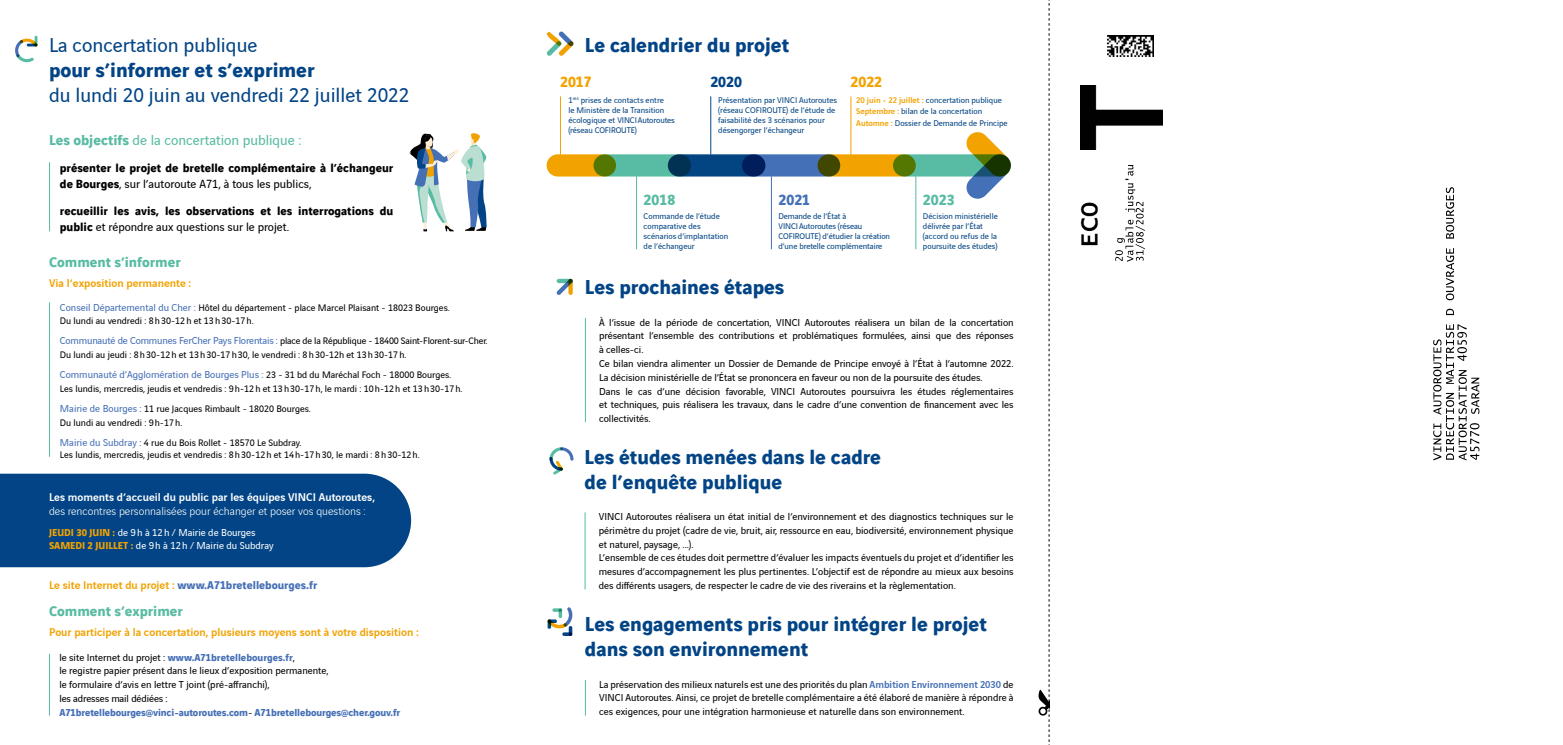
<style>
.page{position:relative;width:1563px;height:745px;background:#fff}
.page>*{position:absolute;margin:0;border:0;box-sizing:border-box;transform-origin:0 0}
.t1{font:700 21.25px/25px "Vinci Sans";color:#024485}
.t2{font:21.25px "Vinci Sans";color:#024485}
.t3{font:700 15.88px "Vinci Sans";color:#f3a300}
.t4{font:700 15.88px "Vinci Sans";color:#58bba3}
.t5{font:700 15.88px "Vinci Sans";color:#024485}
.t6{font:700 15.88px "Vinci Sans";color:#4370b6}
.t7{font:15px "Vinci Sans";color:#58bba3}
.t8{font:700 15px "Vinci Sans";color:#58bba3}
.t9{font:700 12.5px/16.2px "Vinci Sans";color:#000}
.t10{font:500 11.88px "Vinci Sans";color:#f1a200}
.t11{font:300 11.88px "Vinci Sans";color:#fff}
.t12{font:500 11.88px "Vinci Sans";color:#fff}
.t13{font:700 11.88px "Vinci Sans";color:#4670b6}
.t14{font:10.62px/13.8px "Vinci Sans";letter-spacing:-.005em;color:#000}
.t15{font:10.62px/13.8px "Vinci Sans";color:#fff}
.t16{font:10.62px "Vinci Sans";color:#4670b6}
.t17{font:10px/13.8px "Vinci Sans";color:#000}
.t18{font:8.75px/10px "Vinci Sans";color:#034482}
.s1{font-weight:700}
.s2{font-weight:400}
.s3{font-size:10.62px;color:#4670b6}
.s4{font-size:10px;color:#000}
.s5{font-weight:700;color:#f1a200}
.s6{font-weight:500;color:#f1a200}
.s7{font-weight:700;color:#4670b6}
.s8{font-weight:500;color:#f3a300}
.s9{font-weight:500;color:#4670b6}
</style>
<div class="page">
<svg style="left:1433px;top:187px;width:46px;height:273px"></svg>
<img style="left:1081px;top:202px;width:17px;height:43px">
<svg style="left:1115px;top:165px;width:30px;height:96px"></svg>
<img style="left:1081px;top:85px;width:81px;height:64px">
<img style="left:1107px;top:36px;width:46px;height:21px">
<div style="left:0;top:473px;width:411px;height:94px;background:#024485"></div>
<svg style="left:409px;top:133px;width:77px;height:98px"></svg>
<hr style="left:585px;top:318px;width:1px;height:104px;background:#58bba3">
<hr style="left:584px;top:512px;width:1px;height:77px;background:#58bba3">
<hr style="left:585px;top:679px;width:1px;height:36px;background:#58bba3">
<svg style="left:547px;top:607px;width:25px;height:28px"></svg>
<hr style="left:560px;top:96px;width:1px;height:58px;background:#f3a300">
<hr style="left:710px;top:96px;width:1px;height:58px;background:#034482">
<hr style="left:850px;top:96px;width:1px;height:58px;background:#f3a300">
<hr style="left:636px;top:176px;width:1px;height:73px;background:#58bba3">
<hr style="left:771px;top:176px;width:1px;height:73px;background:#4370b6">
<hr style="left:915px;top:176px;width:1px;height:73px;background:#58bba3">
<div style="left:546px;top:154px;width:70px;height:22px;background:#f3a300;border-radius:11px"></div>
<svg style="left:593px;top:154px;width:98px;height:22px;background:#5aab7c"></svg>
<svg style="left:668px;top:154px;width:97px;height:22px;background:#064278"></svg>
<div style="left:893px;top:154px;width:118px;height:22px;background:#58bba3;border-radius:11px"></div>
<svg style="left:817px;top:154px;width:99px;height:22px;background:#cc9904"></svg>
<svg style="left:742px;top:154px;width:98px;height:22px;background:#375982"></svg>
<svg style="left:965px;top:132px;width:46px;height:67px"></svg>
<svg style="left:546px;top:31px;width:28px;height:25px"></svg>
<svg style="left:549px;top:447px;width:24px;height:27px"></svg>
<svg style="left:556px;top:278px;width:17px;height:17px"></svg>
<hr style="left:49px;top:162px;width:1px;height:69px;background:#58bba3">
<hr style="left:49px;top:302px;width:1px;height:154px;background:#58bba3">
<hr style="left:49px;top:653px;width:1px;height:62px;background:#58bba3">
<svg style="left:15px;top:36px;width:23px;height:27px"></svg>
<svg style="left:1038px;top:0;width:12px;height:742px"></svg>
<div style="left:1049px;top:669px;width:74px;height:74px;background:#fff"></div>
<h1 class="t2" style="left:49px;top:29px;width:210px">La concertation publique</h1>
<h1 class="t1" style="left:49px;top:55px;width:267px">pour s’informer et s’exprimer</h1>
<h1 class="t2" style="left:49px;top:79px;width:362px">du lundi 20 juin au vendredi 22 juillet 2022</h1>
<h3 class="t7" style="left:49px;top:129px;width:254px"><span class="s1">Les objectifs</span> de la concertation publique :</h3>
<p class="t9" style="left:60px;top:158px;width:335px">présenter le projet de bretelle complémentaire à l’échangeur de Bourges<span class="s2">, sur l’autoroute A71, à tous les publics,</span></p>
<p class="t9" style="left:60px;top:201px;width:335px">recueillir les avis, les observations et les interrogations du public <span class="s2">et répondre aux questions sur le projet.</span></p>
<h3 class="t8" style="left:49px;top:250px;width:133px">Comment s’informer</h3>
<p class="t10" style="left:49px;top:274px;width:144px">Via l’exposition permanente :</p>
<p class="t17" style="left:60px;top:299px;width:391px"><span class="s3">Conseil Départemental du Cher :</span> Hôtel du département - place Marcel Plaisant - 18023 Bourges.<br>Du lundi au vendredi : 8 h 30-12 h et 13 h 30-17 h.</p>
<p class="t17" style="left:60px;top:333px;width:429px"><span class="s3">Communauté de Communes FerCher Pays Florentais :</span> place de la République - 18400 Saint-Florent-sur-Cher.<br>Du lundi au jeudi : 8 h 30-12 h et 13 h 30-17 h 30, le vendredi : 8 h 30-12h et 13 h 30-17 h.</p>
<p class="t16" style="left:60px;top:366px;width:393px">Communauté d’Agglomération de Bourges Plus : <span class="s4">23 - 31 bd du Maréchal Foch - 18000 Bourges.</span></p>
<p class="t17" style="left:60px;top:377px;width:404px;line-height:20px">Les lundis, mercredis, jeudis et vendredis : 9 h-12 h et 13 h 30-17 h, le mardi : 10 h-12 h et 13 h 30-17 h.<br><span class="s3">Mairie de Bourges :</span> 11 rue Jacques Rimbault - 18020 Bourges.</p>
<p class="t17" style="left:60px;top:411px;width:243px;line-height:20px">Du lundi au vendredi : 9 h-17 h.<br><span class="s3">Mairie du Subdray :</span> 4 rue du Bois Rollet - 18570 Le Subdray.</p>
<p class="t17" style="left:60px;top:447px;width:361px">Les lundis, mercredis, jeudis et vendredis : 8 h 30-12 h et 14 h-17 h 30, le mardi : 8 h 30-12 h.</p>
<p class="t12" style="left:49px;top:487px;width:327px">Les moments d’accueil du public par les équipes VINCI Autoroutes,</p>
<p class="t11" style="left:49px;top:502px;width:318px">des rencontres personnalisées pour échanger et poser vos questions :</p>
<p class="t15" style="left:49px;top:524px;width:226px"><span class="s5">JEUDI 30 JUIN :</span> de 9 h à 12 h / Mairie de Bourges<br><span class="s5">SAMEDI 2 JUILLET :</span> de 9 h à 12 h / Mairie du Subdray</p>
<p class="t13" style="left:49px;top:575px;width:270px"><span class="s6">Le site Internet du projet :</span> www.A71bretellebourges.fr</p>
<h3 class="t8" style="left:49px;top:598px;width:135px">Comment s’exprimer</h3>
<p class="t10" style="left:49px;top:622px;width:371px">Pour participer à la concertation, plusieurs moyens sont à votre disposition :</p>
<p class="t14" style="left:59px;top:648px;width:342px">le site Internet du projet : <span class="s7">www.A71bretellebourges.fr</span>,<br>le registre papier présent dans le lieux d’exposition permanente,<br>le formulaire d’avis en lettre T joint (pré-affranchi),<br>les adresses mail dédiées :<br><span class="s7">A71bretellebourges@vinci-autoroutes.com</span>- <span class="s7">A71bretellebourges@cher.gouv.fr</span></p>
<h1 class="t1" style="left:585px;top:30px;width:206px">Le calendrier du projet</h1>
<h2 class="t3" style="left:560px;top:70px;width:33px">2017</h2>
<h2 class="t5" style="left:710px;top:70px;width:33px">2020</h2>
<h2 class="t3" style="left:850px;top:70px;width:33px">2022</h2>
<p class="t18" style="left:568px;top:94px;width:108px">1<sup>res</sup> prises de contacts entre<br>le Ministère de la Transition écologique et VINCI Autoroutes (réseau COFIROUTE)</p>
<p class="t18" style="left:718px;top:94px;width:120px">Présentation par VINCI Autoroutes (réseau COFIROUTE) de l’étude de faisabilité des 3 scénarios pour désengorger l’échangeur</p>
<p class="t18" style="left:856px;top:94px;width:153px;line-height:11.2px"><span class="s8">20 juin - 22 juillet :</span> concertation publique<br><span class="s8">Septembre :</span> bilan de la concertation<br><span class="s8">Automne :</span> Dossier de Demande de Principe</p>
<h2 class="t4" style="left:643px;top:187px;width:33px">2018</h2>
<h2 class="t6" style="left:778px;top:187px;width:33px">2021</h2>
<h2 class="t4" style="left:923px;top:187px;width:33px">2023</h2>
<p class="t18" style="left:643px;top:210px;width:86px">Commande de l’étude comparative des scénarios d’implantation de l’échangeur</p>
<p class="t18" style="left:778px;top:210px;width:113px">Demande de l’État à<br>VINCI Autoroutes (réseau<br>COFIROUTE) d’étudier la création d’une bretelle complémentaire</p>
<p class="t18" style="left:923px;top:210px;width:76px">Décision ministérielle délivrée par l’État (accord ou refus de la poursuite des études)</p>
<h1 class="t1" style="left:585px;top:272px;width:201px">Les prochaines étapes</h1>
<p class="t14" style="left:599px;top:314px;width:416px">À l’issue de la période de concertation, VINCI Autoroutes réalisera un bilan de la concertation présentant l’ensemble des contributions et problématiques formulées, ainsi que des réponses à celles-ci.<br>Ce bilan viendra alimenter un Dossier de Demande de Principe envoyé à l’État à l’automne 2022.<br>La décision ministérielle de l’État se prononcera en faveur ou non de la poursuite des études.<br>Dans le cas d’une décision favorable, VINCI Autoroutes poursuivra les études réglementaires et techniques, puis réalisera les travaux, dans le cadre d’une convention de financement avec les collectivités.</p>
<h1 class="t1" style="left:584px;top:441px;width:298px">Les études menées dans le cadre de l’enquête publique</h1>
<p class="t14" style="left:599px;top:508px;width:416px">VINCI Autoroutes réalisera un état initial de l’environnement et des diagnostics techniques sur le périmètre du projet (cadre de vie, bruit, air, ressource en eau, biodiversité, environnement physique et naturel, paysage, ...).<br>L’ensemble de ces études doit permettre d’évaluer les impacts éventuels du projet et d’identifier les mesures d’accompagnement les plus pertinentes. L’objectif est de répondre au mieux aux besoins des différents usagers, de respecter le cadre de vie des riverains et la règlementation.</p>
<h1 class="t1" style="left:585px;top:609px;width:403px">Les engagements pris pour intégrer le projet dans son environnement</h1>
<p class="t14" style="left:599px;top:675px;width:416px;text-align:justify">La préservation des milieux naturels est une des priorités du plan <span class="s9">Ambition Environnement 2030</span> de VINCI Autoroutes. Ainsi, ce projet de bretelle complémentaire a été élaboré de manière à répondre à ces exigences, pour une intégration harmonieuse et naturelle dans son environnement.</p>
</div>
